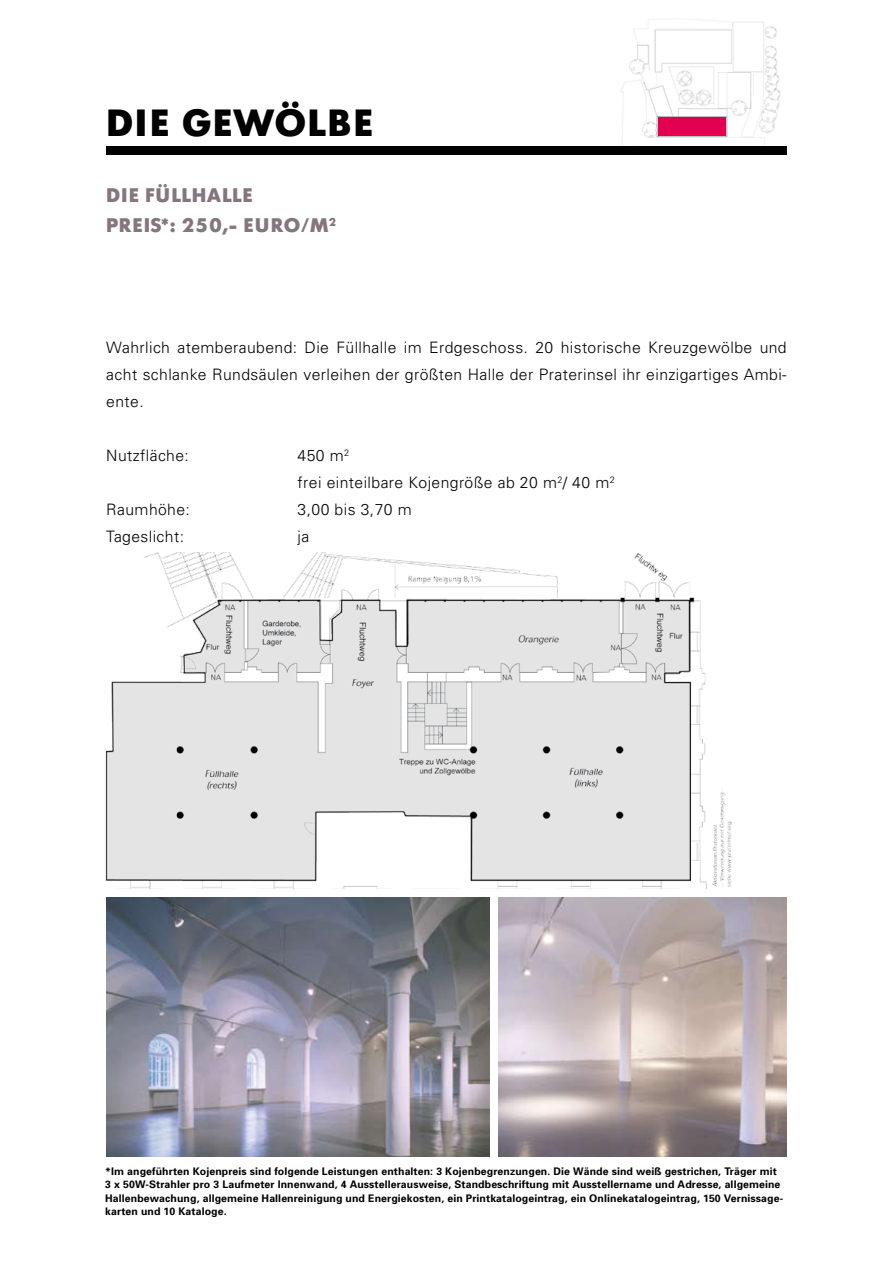
<style>
.page{position:relative;width:893px;height:1263px;background:#fff}
.page>*{position:absolute;margin:0;border:0;box-sizing:border-box;transform-origin:0 0}
.t1{font:700 37.5px "Futura BQ";letter-spacing:.03em;color:#000}
.t2{font:700 19.5px/30px "Futura BQ";letter-spacing:.045em;color:#84757e}
.t3{font:300 15.75px/27px "Univers";letter-spacing:.025em;color:#000;text-align:justify}
.t4{font:700 10.5px/13.5px "Univers";letter-spacing:.01em;color:#000}
</style>
<div class="page">
<img style="left:105px;top:553px;width:627px;height:336px">
<img style="left:620px;top:19px;width:161px;height:127px">
<div style="left:658px;top:117px;width:68px;height:19px;background:#e30050"></div>
<div style="left:106px;top:146px;width:681px;height:9px;background:#000"></div>
<img style="left:106px;top:897px;width:383px;height:260px">
<img style="left:499px;top:897px;width:288px;height:260px">
<h1 class="t1" style="left:106px;top:100px;width:268px">DIE GEWÖLBE</h1>
<h2 class="t2" style="left:106px;top:181px;width:232px">DIE FÜLLHALLE<br>PREIS*: 250,- EURO/M<sup>2</sup></h2>
<h3 class="t3" style="left:106px;top:333px;width:682px">Wahrlich atemberaubend: Die Füllhalle im Erdgeschoss. 20 historische Kreuzgewölbe und acht schlanke Rundsäulen verleihen der größten Halle der Praterinsel ihr einzigartiges Ambi&shy;ente.</h3>
<h3 class="t3" style="left:106px;top:441px;width:84px">Nutzfläche:</h3>
<h3 class="t3" style="left:298px;top:441px;width:319px">450 m<sup>2<br></sup>frei einteilbare Kojengröße ab 20 m<sup>2</sup>/ 40 m<sup>2</sup></h3>
<h3 class="t3" style="left:106px;top:495px;width:85px">Raumhöhe:</h3>
<h3 class="t3" style="left:298px;top:495px;width:116px">3,00 bis 3,70 m</h3>
<h3 class="t3" style="left:106px;top:522px;width:79px">Tageslicht:</h3>
<h3 class="t3" style="left:298px;top:522px;width:13px">ja</h3>
<p class="t4" style="left:105px;top:1164px;width:679px">*Im angeführten Kojenpreis sind folgende Leistungen enthalten: 3 Kojenbegrenzungen. Die Wände sind weiß gestrichen, Träger mit 3 x 50W-Strahler pro 3 Laufmeter Innenwand, 4 Ausstellerausweise, Standbeschriftung mit Ausstellername und Adresse, allgemeine Hallenbewachung, allgemeine Hallenreinigung und Energiekosten, ein Printkatalogeintrag, ein Onlinekatalogeintrag, 150 Vernissage&shy;karten und 10 Kataloge.</p>
</div>
